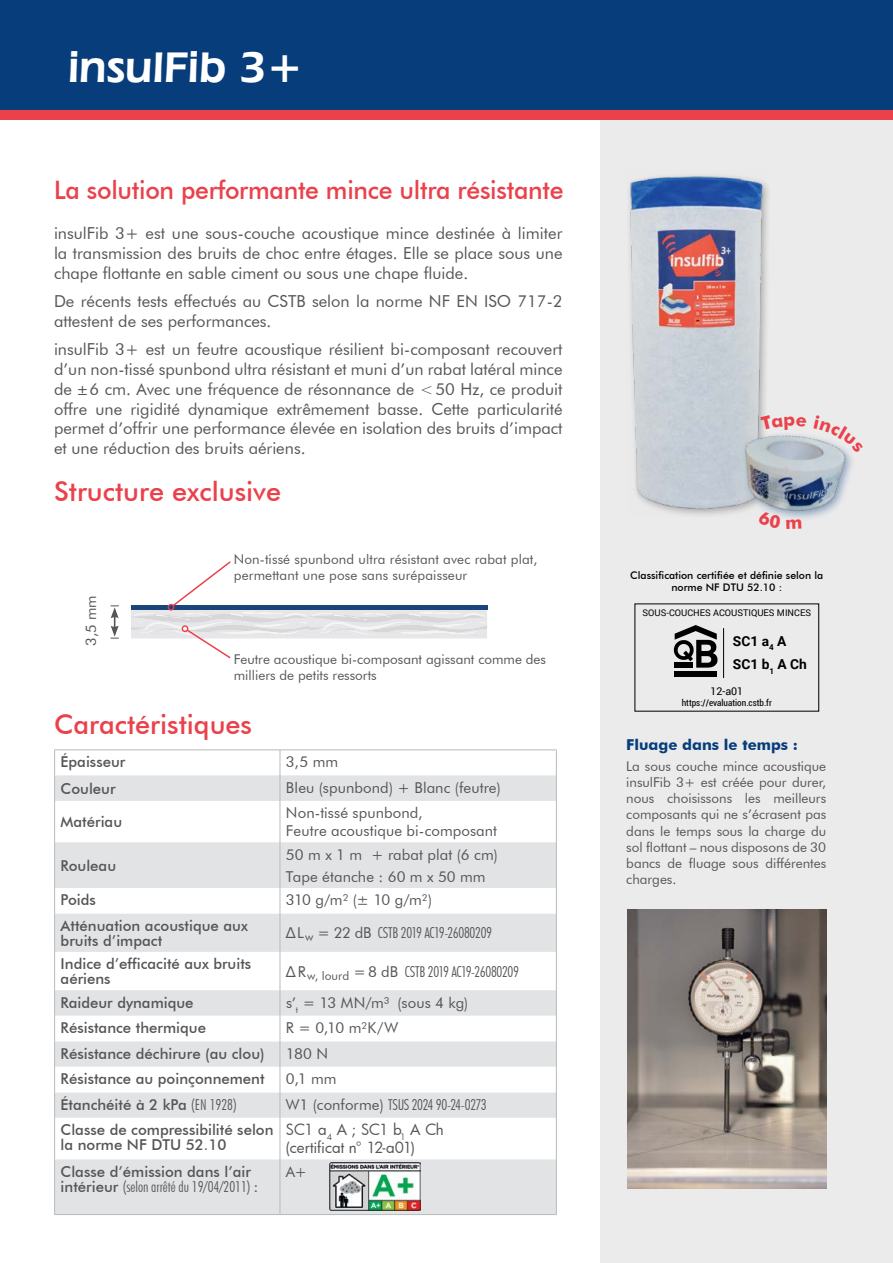
<style>
.page{position:relative;width:893px;height:1263px;background:#fff}
.page>*{position:absolute;margin:0;border:0;box-sizing:border-box;transform-origin:0 0}
.t1{font:600 45px "Eras IT Cby BT";color:#fff}
.t2{font:500 27px "Futura BT";color:#ea414b}
.t3{font:500 25.5px "Futura BT";letter-spacing:-.01em;color:#ea414b}
.t4{font:16.5px/19.8px "Futura BT";color:#565659;text-align:justify}
.t5{font:500 15px/15px "Futura BT";color:#565659}
.t6{font:15px/18px "Futura BT";letter-spacing:.005em;color:#565659}
.t7{font:300 condensed 15px "Futura BT";letter-spacing:-.02em;color:#565659}
.t8{font:15px/18px "Futura";letter-spacing:-.01em;color:#565659}
.t9{font:700 15px "Futura BT";color:#073d7b}
.t10{font:14.55px "Futura BT";color:#565659}
.t11{font:700 13.8px "Roboto";color:#000}
.t12{font:13.5px/16.2px "Futura BT";color:#565659}
.t13{font:10.65px "Roboto";color:#000}
.t14{font:500 10.5px/12.6px "Futura BT";color:#000;text-align:center}
.t15{font:9.15px "Roboto";color:#000}
.t16{font:condensed 9.15px "Roboto";color:#000}
.s1{font-family:"Futura"}
.s2{font-weight:300}
.s3{font-weight:400;font-stretch:normal}
.s4{font-weight:300;font-stretch:condensed}
</style>
<div class="page">
<div style="left:601px;top:0;width:292px;height:1263px;background:#ebebec"></div>
<div style="left:0;top:0;width:893px;height:120px;background:#ea414b"></div>
<div style="left:0;top:0;width:893px;height:109px;background:#073d7b"></div>
<img style="left:627px;top:909px;width:199px;height:279px">
<svg style="left:111px;top:605px;width:8px;height:34px"></svg>
<div style="left:626px;top:172px;width:146px;height:346px;background:#000;opacity:.3"></div>
<img style="left:626px;top:172px;width:139px;height:345px">
<img style="left:728px;top:418px;width:124px;height:101px">
<svg style="left:55px;top:750px;width:501px;height:25px"></svg>
<svg style="left:55px;top:775px;width:501px;height:439px;fill:#e2e3e4"></svg>
<svg style="left:55px;top:888px;width:501px;height:102px"></svg>
<hr style="left:54px;top:749px;width:226px;height:1px;background:#b8babc">
<hr style="left:280px;top:749px;width:277px;height:1px;background:#b8babc">
<svg style="left:280px;top:750px;width:1px;height:51px"></svg>
<hr style="left:54px;top:801px;width:1px;height:41px;background:#b8babc">
<hr style="left:280px;top:801px;width:1px;height:41px;background:#b8babc">
<hr style="left:556px;top:801px;width:1px;height:41px;background:#b8babc">
<hr style="left:54px;top:842px;width:1px;height:46px;background:#b8babc">
<hr style="left:280px;top:842px;width:1px;height:46px;background:#b8babc">
<hr style="left:556px;top:842px;width:1px;height:46px;background:#b8babc">
<svg style="left:54px;top:888px;width:1px;height:25px"></svg>
<svg style="left:280px;top:888px;width:1px;height:25px"></svg>
<svg style="left:556px;top:888px;width:1px;height:25px"></svg>
<hr style="left:54px;top:913px;width:1px;height:39px;background:#b8babc">
<hr style="left:280px;top:913px;width:1px;height:39px;background:#b8babc">
<hr style="left:556px;top:913px;width:1px;height:39px;background:#b8babc">
<hr style="left:54px;top:952px;width:1px;height:38px;background:#b8babc">
<hr style="left:280px;top:952px;width:1px;height:38px;background:#b8babc">
<hr style="left:556px;top:952px;width:1px;height:38px;background:#b8babc">
<svg style="left:54px;top:990px;width:503px;height:169px"></svg>
<hr style="left:54px;top:1118px;width:1px;height:41px;background:#b8babc">
<hr style="left:280px;top:1118px;width:1px;height:41px;background:#b8babc">
<hr style="left:556px;top:1118px;width:1px;height:41px;background:#b8babc">
<hr style="left:54px;top:1159px;width:1px;height:55px;background:#b8babc">
<hr style="left:280px;top:1159px;width:1px;height:55px;background:#b8babc">
<hr style="left:556px;top:1159px;width:1px;height:55px;background:#b8babc">
<svg style="left:54px;top:750px;width:1px;height:51px"></svg>
<svg style="left:556px;top:750px;width:1px;height:51px"></svg>
<hr style="left:54px;top:1214px;width:226px;height:1px;background:#b8babc">
<hr style="left:280px;top:1214px;width:277px;height:1px;background:#b8babc">
<svg style="left:131px;top:561px;width:356px;height:98px"></svg>
<div style="left:181px;top:625px;width:8px;height:7px;border:1px solid #ea414b;border-radius:50%"></div>
<img style="left:330px;top:1163px;width:91px;height:48px">
<div style="left:675px;top:671px;width:42px;height:6px;background:#000"></div>
<svg style="left:674px;top:625px;width:44px;height:43px"></svg>
<div style="left:675px;top:663px;width:18px;height:5px;background:#000"></div>
<hr style="left:723px;top:628px;width:1px;height:50px;background:#000">
<svg style="left:760px;top:415px;width:46px;height:15px"></svg>
<svg style="left:813px;top:418px;width:39px;height:35px"></svg>
<svg style="left:758px;top:511px;width:44px;height:8px"></svg>
<h1 class="t1" style="left:68px;top:40px;width:237px">insulFib 3+</h1>
<h3 class="t3" style="left:54px;top:175px;width:511px">La solution performante mince ultra résistante</h3>
<p class="t4" style="left:54px;top:223px;width:510px">insulFib 3+ est une sous-couche acoustique mince destinée à limiter la transmission des bruits de choc entre étages. Elle se place sous une chape flottante en sable ciment ou sous une chape fluide.</p>
<p class="t4" style="left:54px;top:291px;width:510px">De récents tests effectués au CSTB selon la norme NF EN ISO 717-2 attestent de ses performances.</p>
<p class="t4" style="left:54px;top:339px;width:510px">insulFib 3+ est un feutre acoustique résilient bi-composant recouvert d’un non-tissé spunbond ultra résistant et muni d’un rabat latéral mince de <span class="s1">±</span>6 cm. Avec une fréquence de résonnance de <span class="s2">&lt;</span>50 Hz, ce produit offre une rigidité dynamique extrêmement basse. Cette particularité permet d’offrir une performance élevée en isolation des bruits d’impact et une réduction des bruits aériens.</p>
<h2 class="t2" style="left:54px;top:475px;width:229px">Structure exclusive</h2>
<p class="t10" style="left:82px;top:646px;width:52px;rotate:-90deg">3,5 mm</p>
<p class="t12" style="left:234px;top:551px;width:305px">Non-tissé spunbond ultra résistant avec rabat plat, permettant une pose sans surépaisseur</p>
<p class="t12" style="left:234px;top:651px;width:314px">Feutre acoustique bi-composant agissant comme des milliers de petits ressorts</p>
<h2 class="t2" style="left:54px;top:707px;width:200px">Caractéristiques</h2>
<p class="t5" style="left:61px;top:754px;width:66px">Épaisseur</p>
<p class="t6" style="left:286px;top:753px;width:54px">3,5 mm</p>
<p class="t5" style="left:61px;top:781px;width:57px">Couleur</p>
<p class="t6" style="left:286px;top:778px;width:216px">Bleu (spunbond) + Blanc (feutre)</p>
<p class="t5" style="left:61px;top:814px;width:63px">Matériau</p>
<p class="t6" style="left:286px;top:804px;width:213px">Non-tissé spunbond,<br>Feutre acoustique bi-composant</p>
<p class="t5" style="left:61px;top:858px;width:57px">Rouleau</p>
<p class="t6" style="left:286px;top:843px;width:213px;line-height:22.2px">50 m x 1 m + rabat plat (6 cm)<br>Tape étanche : 60 m x 50 mm</p>
<p class="t5" style="left:61px;top:892px;width:37px">Poids</p>
<p class="t6" style="left:286px;top:891px;width:148px">310 g/m² (± 10 g/m²)</p>
<p class="t5" style="left:61px;top:918px;width:189px">Atténuation acoustique aux bruits d’impact</p>
<p class="t7" style="left:286px;top:924px;width:208px"><span class="s3">∆ L</span> <sub>w</sub> <span class="s3">= 22 dB</span> CSTB 2019 AC19-26080209</p>
<p class="t5" style="left:61px;top:956px;width:192px">Indice d’efficacité aux bruits aériens</p>
<p class="t7" style="left:286px;top:962px;width:235px"><span class="s3">∆ R</span><sub>w,</sub> <sub>lourd</sub> <span class="s3">=8 dB</span> CSTB 2019 AC19-26080209</p>
<p class="t5" style="left:61px;top:995px;width:135px">Raideur dynamique</p>
<p class="t6" style="left:286px;top:993px;width:184px">s’<sub>t</sub> = 13 MN/m³ (sous 4 kg)</p>
<p class="t5" style="left:61px;top:1020px;width:147px">Résistance thermique</p>
<p class="t6" style="left:286px;top:1019px;width:114px">R = 0,10 m²K/W</p>
<p class="t5" style="left:61px;top:1046px;width:206px">Résistance déchirure (au clou)</p>
<p class="t6" style="left:286px;top:1044px;width:44px">180 N</p>
<p class="t5" style="left:61px;top:1071px;width:206px">Résistance au poinçonnement</p>
<p class="t6" style="left:286px;top:1070px;width:52px">0,1 mm</p>
<p class="t5" style="left:61px;top:1097px;width:178px">Étanchéité à 2 kPa <span class="s4">(EN 1928)</span></p>
<p class="t7" style="left:286px;top:1095px;width:202px"><span class="s3">W1 (conforme)</span> TSUS 2024 90-24-0273</p>
<p class="t5" style="left:61px;top:1122px;width:214px">Classe de compressibilité selon la norme NF DTU 52.10</p>
<p class="t8" style="left:286px;top:1120px;width:159px">SC1 a<sub>4</sub> A ; SC1 b<sub>1</sub> A Ch (certificat n° 12-a01)</p>
<p class="t5" style="left:61px;top:1164px;width:199px">Classe d’émission dans l’air intérieur <span class="s4">(selon arrêté du 19/04/2011)</span> :</p>
<p class="t6" style="left:286px;top:1162px;width:23px">A+</p>
<p class="t14" style="left:630px;top:569px;width:195px">Classification certifiée et définie selon la norme NF DTU 52.10 :</p>
<p class="t15" style="left:643px;top:606px;width:170px">SOUS-COUCHES ACOUSTIQUES MINCES</p>
<p class="t11" style="left:733px;top:631px;width:55px">SC1 a<sub>4</sub> A</p>
<p class="t13" style="left:710px;top:683px;width:34px">12-a01</p>
<p class="t16" style="left:682px;top:696px;width:92px">https://evaluation.cstb.fr</p>
<p class="t11" style="left:733px;top:654px;width:76px">SC1 b<sub>1</sub> A Ch</p>
<p class="t9" style="left:626px;top:736px;width:173px">Fluage dans le temps :</p>
<p class="t12" style="left:626px;top:758px;width:201px;text-align:justify">La sous couche mince acoustique insulFib 3+ est créée pour durer, nous choisissons les meilleurs composants qui ne s’écrasent pas dans le temps sous la charge du sol flottant – nous disposons de 30 bancs de fluage sous différentes charges.</p>
</div>
